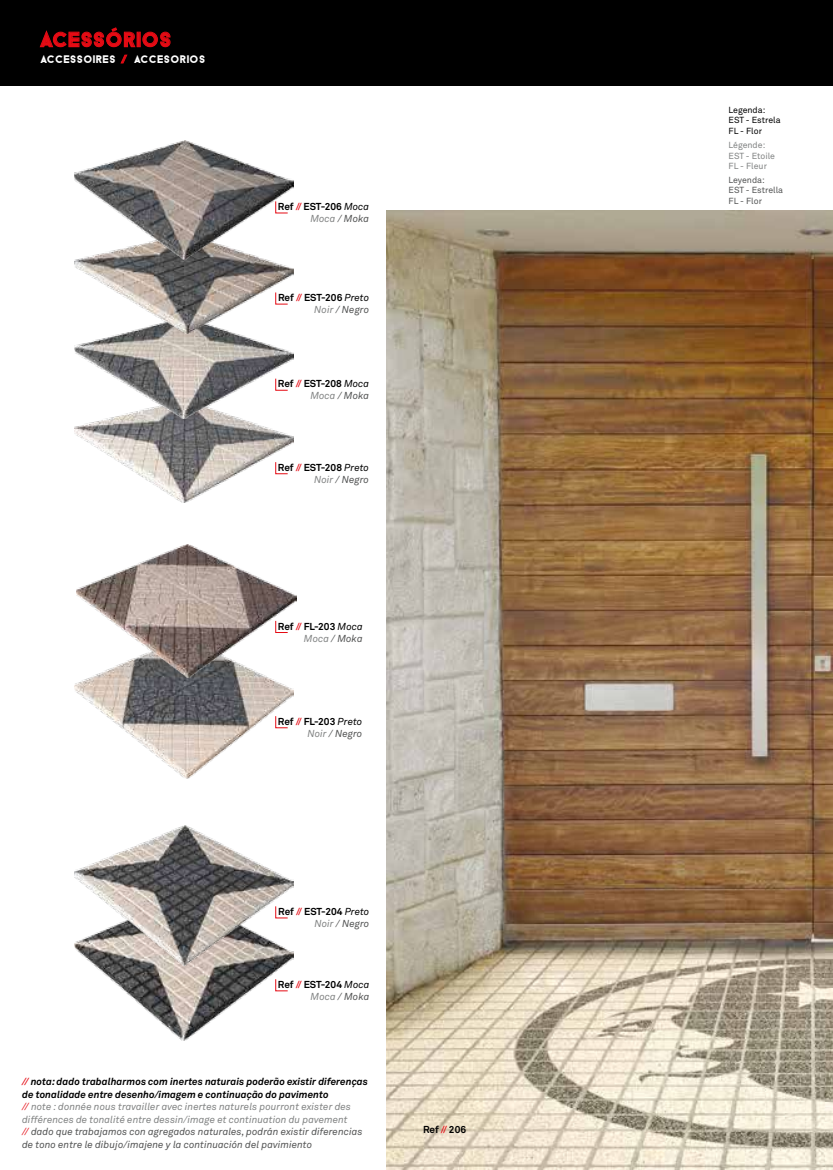
<style>
.page{position:relative;width:833px;height:1170px;background:#fff}
.page>*{position:absolute;margin:0;border:0;box-sizing:border-box;transform-origin:0 0}
.t1{font:800 21.25px "Baron Neue";color:#e50b14}
.t2{font:800 11.25px "Baron Neue";color:#fff}
.t3{font:italic 10px/12.5px "Akkurat Pro";color:#818383}
.t4{font:700 10px/12px "Akkurat Pro";letter-spacing:-.005em;color:#000;text-align:right}
.t5{font:8.75px/10.5px "Akkurat Pro";color:#535454}
.t6{font:8.75px/10.5px "Akkurat Pro";color:#000}
.t7{font:8.75px/10.5px "Akkurat Pro";color:#818383}
.s1{color:#e50b14}
.s2{font-weight:400;font-style:italic}
.s3{font-weight:400;font-style:italic;color:#818383}
.s4{font-weight:400;font-style:italic;color:#535454}
.s5{font-weight:700;color:#e50b14}
.s6{font-weight:700;color:#000}
.s7{color:#535454}
</style>
<div class="page">
<img style="left:74px;top:418px;width:220px;height:84px">
<img style="left:74px;top:333px;width:220px;height:85px">
<img style="left:94px;top:965px;width:194px;height:75px">
<img style="left:74px;top:825px;width:220px;height:140px">
<div style="left:0;top:0;width:833px;height:85px;background:#000"></div>
<div style="left:137px;top:32px;width:4px;height:15px;border:1px solid #e50b14"></div>
<svg style="left:142px;top:32px;width:29px;height:15px"></svg>
<img style="left:74px;top:677px;width:220px;height:101px">
<img style="left:77px;top:545px;width:219px;height:132px">
<img style="left:386px;top:211px;width:447px;height:958px">
<img style="left:74px;top:259px;width:220px;height:74px">
<img style="left:74px;top:140px;width:220px;height:119px">
<svg style="left:120px;top:54px;width:8px;height:10px"></svg>
<svg style="left:275px;top:201px;width:13px;height:12px"></svg>
<svg style="left:275px;top:292px;width:13px;height:13px"></svg>
<svg style="left:275px;top:378px;width:13px;height:13px"></svg>
<svg style="left:275px;top:461px;width:13px;height:13px"></svg>
<svg style="left:275px;top:620px;width:13px;height:13px"></svg>
<svg style="left:275px;top:715px;width:13px;height:13px"></svg>
<svg style="left:275px;top:905px;width:13px;height:13px"></svg>
<svg style="left:275px;top:978px;width:13px;height:13px"></svg>
<svg style="left:39px;top:28px;width:97px;height:20px"></svg>
<h1 class="t1" style="left:41px;top:27px;width:134px">ACESSORIOS</h1>
<p class="t2" style="left:41px;top:53px;width:167px">ACCESSOIRES <span class="s1">/</span> ACCESORIOS</p>
<p class="t4" style="left:278px;top:200px;width:93px">Ref <span class="s1">//</span> EST-206 <span class="s2">Moca<br></span><span class="s3">Moca</span> <span class="s4">/ Moka</span></p>
<p class="t4" style="left:278px;top:292px;width:92px">Ref <span class="s1">//</span> EST-206 <span class="s2">Preto<br></span><span class="s3">Noir</span> <span class="s4">/ Negro</span></p>
<p class="t4" style="left:278px;top:378px;width:93px">Ref <span class="s1">//</span> EST-208 <span class="s2">Moca<br></span><span class="s3">Moca</span> <span class="s4">/ Moka</span></p>
<p class="t4" style="left:278px;top:461px;width:93px">Ref <span class="s1">//</span> EST-208 <span class="s2">Preto<br></span><span class="s3">Noir</span> <span class="s4">/ Negro</span></p>
<p class="t4" style="left:278px;top:620px;width:86px">Ref <span class="s1">//</span> FL-203 <span class="s2">Moca<br></span><span class="s3">Moca</span> <span class="s4">/ Moka</span></p>
<p class="t4" style="left:278px;top:715px;width:86px">Ref <span class="s1">//</span> FL-203 <span class="s2">Preto<br></span><span class="s3">Noir</span> <span class="s4">/ Negro</span></p>
<p class="t4" style="left:278px;top:905px;width:93px">Ref <span class="s1">//</span> EST-204 <span class="s2">Preto<br></span><span class="s3">Noir</span> <span class="s4">/ Negro</span></p>
<p class="t4" style="left:278px;top:978px;width:93px">Ref <span class="s1">//</span> EST-204 <span class="s2">Moca<br></span><span class="s3">Moca</span> <span class="s4">/ Moka</span></p>
<p class="t3" style="left:22px;top:1075px;width:347px"><span class="s5">//</span> <span class="s6">nota: dado trabalharmos com inertes naturais poderão existir diferenças de tonalidade entre desenho/imagem e continuação do pavimento<br></span><span class="s1">//</span> note : donnée nous travailler avec inertes naturels pourront exister des différences de tonalité entre dessin/image et continuation du pavement<br><span class="s1">//</span> <span class="s7">dado que trabajamos con agregados naturales, podrán existir diferencias de tono entre le dibujo/imajene y la continuación del pavimiento</span></p>
<p class="t4" style="left:423px;top:1123px;width:45px">Ref <span class="s1">//</span> 206</p>
<p class="t6" style="left:728px;top:105px;width:54px">Legenda:<br>EST - Estrela<br>FL - Flor</p>
<p class="t7" style="left:728px;top:140px;width:48px">Légende:<br>EST - Etoile<br>FL - Fleur</p>
<p class="t5" style="left:728px;top:175px;width:56px">Leyenda:<br>EST - Estrella<br>FL - Flor</p>
</div>
